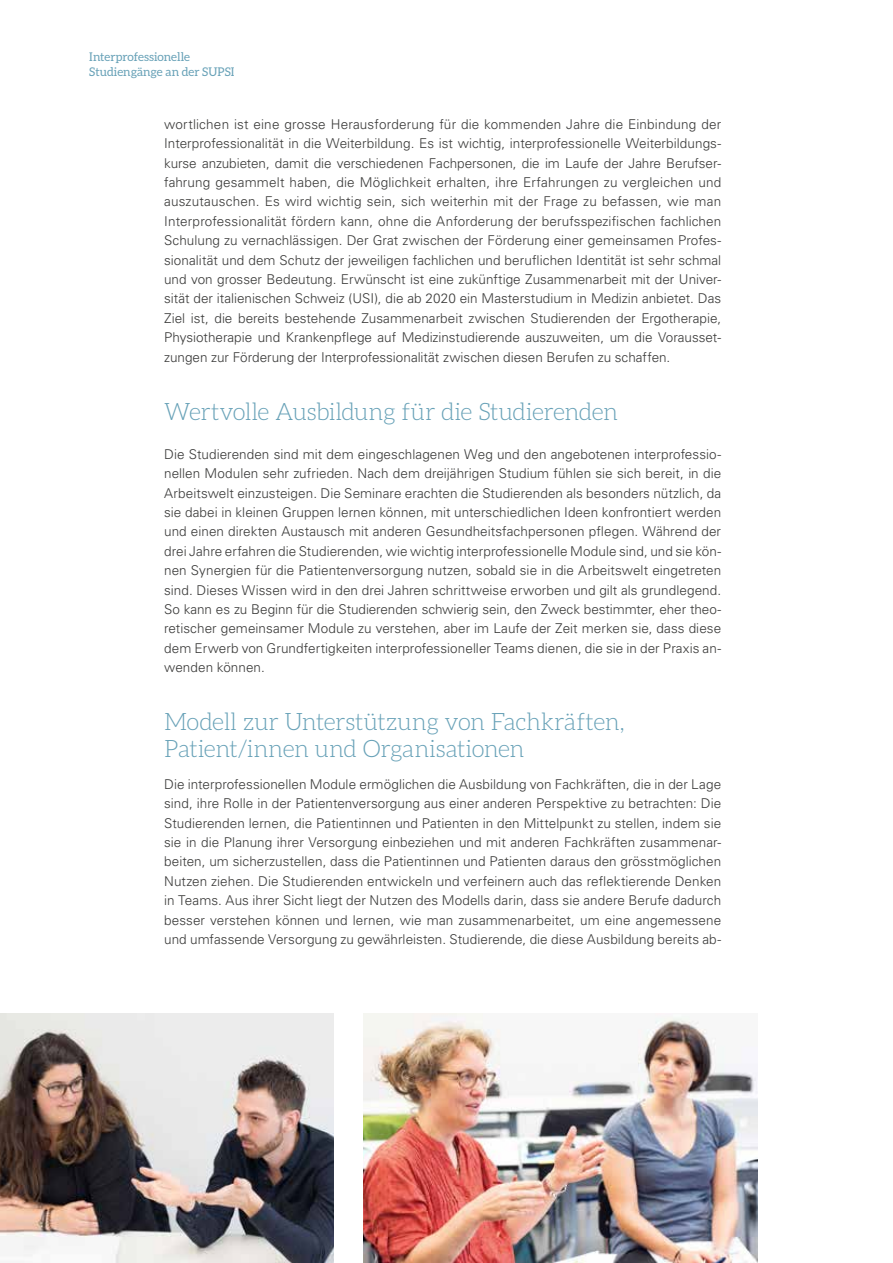
<style>
.page{position:relative;width:893px;height:1263px;background:#fff}
.page>*{position:absolute;margin:0;border:0;box-sizing:border-box;transform-origin:0 0}
.t1{font:300 24px/27px "Aleo";letter-spacing:-.02em;color:#67a1b7}
.t2{font:300 13.5px/19.4px "Univers LT";color:#3a3a39;text-align:justify}
.t3{font:12px/15px "Aleo";letter-spacing:.005em;color:#67a1b7}
</style>
<div class="page">
<img style="left:364px;top:1013px;width:393px;height:250px">
<img style="left:0;top:1013px;width:334px;height:250px">
<p class="t3" style="left:89px;top:49px;width:147px">Interprofessionelle<br>Studiengänge an der SUPSI</p>
<p class="t2" style="left:164px;top:114px;width:559px">wortlichen ist eine grosse Herausforderung für die kommenden Jahre die Einbindung der Interprofessionalität in die Weiterbildung. Es ist wichtig, interprofessionelle Weiterbildungs&shy;kurse anzubieten, damit die verschiedenen Fachpersonen, die im Laufe der Jahre Berufser&shy;fahrung gesammelt haben, die Möglichkeit erhalten, ihre Erfahrungen zu vergleichen und auszutauschen. Es wird wichtig sein, sich weiterhin mit der Frage zu befassen, wie man Interprofessionalität fördern kann, ohne die Anforderung der berufsspezifischen fachlichen Schulung zu vernachlässigen. Der Grat zwischen der Förderung einer gemeinsamen Profes&shy;sionalität und dem Schutz der jeweiligen fachlichen und beruflichen Identität ist sehr schmal und von grosser Bedeutung. Erwünscht ist eine zukünftige Zusammenarbeit mit der Univer&shy;sität der italienischen Schweiz (USI), die ab 2020 ein Masterstudium in Medizin anbietet. Das Ziel ist, die bereits bestehende Zusammenarbeit zwischen Studierenden der Ergotherapie, Physiotherapie und Krankenpflege auf Medizinstudierende auszuweiten, um die Vorausset&shy;zungen zur Förderung der Interprofessionalität zwischen diesen Berufen zu schaffen.</p>
<h1 class="t1" style="left:164px;top:398px;width:456px">Wertvolle Ausbildung für die Studierenden</h1>
<p class="t2" style="left:164px;top:444px;width:559px">Die Studierenden sind mit dem eingeschlagenen Weg und den angebotenen interprofessio&shy;nellen Modulen sehr zufrieden. Nach dem dreijährigen Studium fühlen sie sich bereit, in die Arbeitswelt einzusteigen. Die Seminare erachten die Studierenden als besonders nützlich, da sie dabei in kleinen Gruppen lernen können, mit unterschiedlichen Ideen konfrontiert werden und einen direkten Austausch mit anderen Gesundheitsfachpersonen pflegen. Während der drei Jahre erfahren die Studierenden, wie wichtig interprofessionelle Module sind, und sie kön&shy;nen Synergien für die Patientenversorgung nutzen, sobald sie in die Arbeitswelt eingetreten sind. Dieses Wissen wird in den drei Jahren schrittweise erworben und gilt als grundlegend.<br>So kann es zu Beginn für die Studierenden schwierig sein, den Zweck bestimmter, eher theo&shy;retischer gemeinsamer Module zu verstehen, aber im Laufe der Zeit merken sie, dass diese dem Erwerb von Grundfertigkeiten interprofessioneller Teams dienen, die sie in der Praxis an&shy;wenden können.</p>
<h1 class="t1" style="left:164px;top:708px;width:462px">Modell zur Unterstützung von Fachkräften,<br>Patient/innen und Organisationen</h1>
<p class="t2" style="left:164px;top:774px;width:559px">Die interprofessionellen Module ermöglichen die Ausbildung von Fachkräften, die in der Lage sind, ihre Rolle in der Patientenversorgung aus einer anderen Perspektive zu betrachten: Die Studierenden lernen, die Patientinnen und Patienten in den Mittelpunkt zu stellen, indem sie sie in die Planung ihrer Versorgung einbeziehen und mit anderen Fachkräften zusammenar&shy;beiten, um sicherzustellen, dass die Patientinnen und Patienten daraus den grösstmöglichen Nutzen ziehen. Die Studierenden entwickeln und verfeinern auch das reflektierende Denken in Teams. Aus ihrer Sicht liegt der Nutzen des Modells darin, dass sie andere Berufe dadurch besser verstehen können und lernen, wie man zusammenarbeitet, um eine angemessene und umfassende Versorgung zu gewährleisten. Studierende, die diese Ausbildung bereits ab-</p>
</div>
